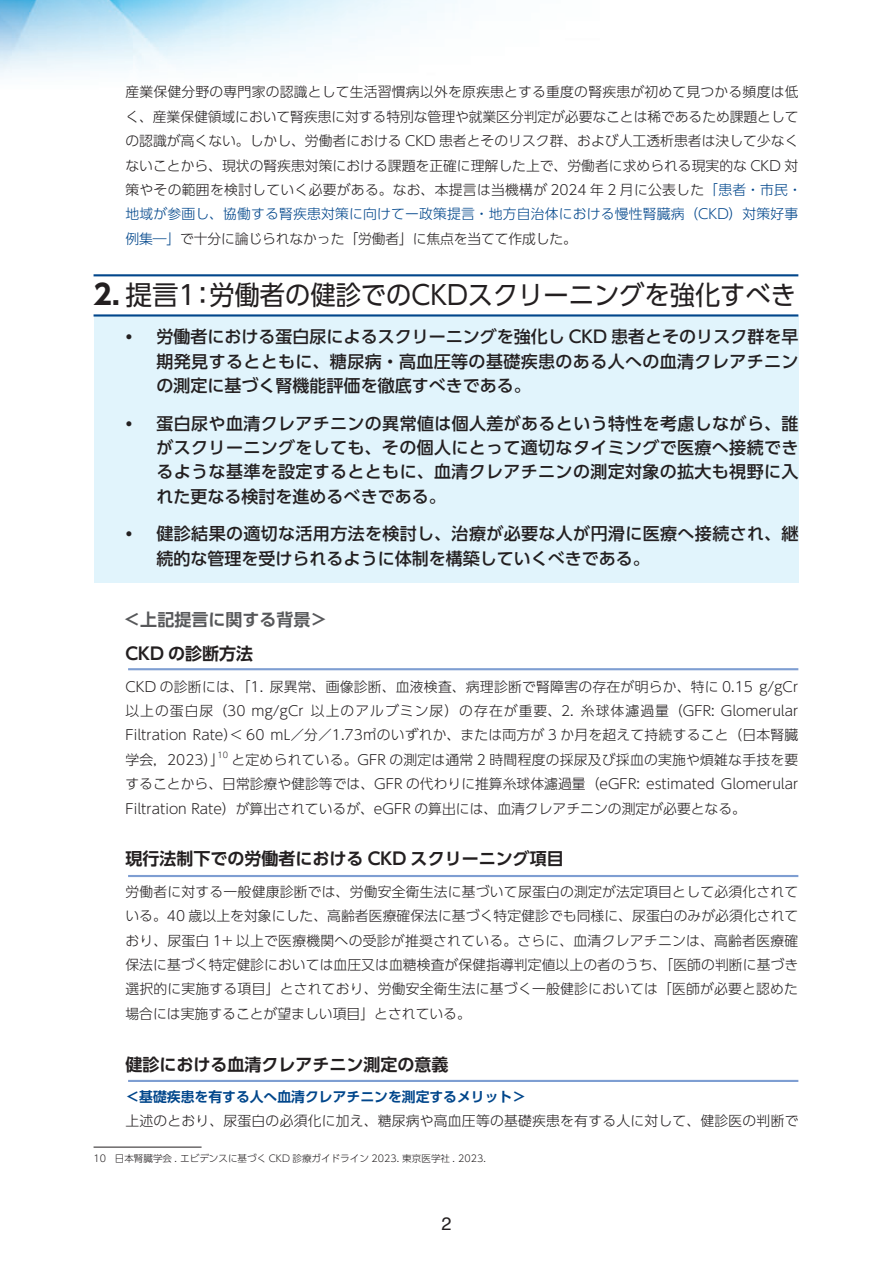
<style>
.page{position:relative;width:893px;height:1263px;background:#fff}
.page>*{position:absolute;margin:0;border:0;box-sizing:border-box;transform-origin:0 0}
.t1{font:26.55px "UD Shin Go Pro";color:#231f20}
.t2{font:18px "Helvetica";color:#231f20}
.t3{font:500 16.95px/24.5px "UD Shin Go Pro";letter-spacing:.02em;color:#231f20;text-align:justify}
.t4{font:700 16.95px "UD Shin Go Pro De";color:#231f20}
.t5{font:700 16.95px "UD Shin Go Pro De";color:#57585a}
.t6{font:300 13.8px/24.5px "UD Shin Go Pro";color:#231f20;text-align:justify}
.t7{font:700 13.8px "UD Shin Go Pro De";color:#01468b}
.t8{font:300 9.6px "UD Shin Go Pro";color:#231f20}
.t9{font:300 8.1px "UD Shin Go Pro";color:#231f20}
.s1{color:#01468b}
.s2{font-weight:700;font-size:27.6px}
</style>
<div class="page">
<div style="left:94px;top:315px;width:704px;height:268px;background:#e1f4fc"></div>
<hr style="left:128px;top:1080px;width:670px;height:2px;background:#7e9ed2">
<hr style="left:128px;top:875px;width:670px;height:2px;background:#7e9ed2">
<hr style="left:128px;top:668px;width:670px;height:2px;background:#7e9ed2">
<img style="left:0;top:0;width:457px;height:76px">
<hr style="left:94px;top:1147px;width:108px;height:1px;background:#231f20">
<hr style="left:94px;top:314px;width:704px;height:3px;background:#01468b">
<hr style="left:94px;top:274px;width:704px;height:2px;background:#01468b">
<p class="t6" style="left:125px;top:79px;width:678px;text-align:left">産業保健分野の専門家の認識として生活習慣病以外を原疾患とする重度の腎疾患が初めて見つかる頻度は低く、産業保健領域において腎疾患に対する特別な管理や就業区分判定が必要なことは稀であるため課題としての認識が高くない。しかし、労働者における CKD 患者とそのリスク群、および人工透析患者は決して少なくないことから、現状の腎疾患対策における課題を正確に理解した上で、労働者に求められる現実的な CKD 対策やその範囲を検討していく必要がある。なお、本提言は当機構が 2024 年 2 月に公表した<span class="s1">「患者・市民・地域が参画し、協働する腎疾患対策に向けてー政策提言・地方自治体における慢性腎臓病（CKD）対策好事例集―」</span>で十分に論じられなかった「労働者」に焦点を当てて作成した。</p>
<h1 class="t1" style="left:94px;top:273px;width:704px"><span class="s2">2.</span> 提言1：労働者の健診でのCKDスクリーニングを強化すべき</h1>
<p class="t3" style="left:157px;top:324px;width:643px;text-indent:-31px">• 労働者における蛋白尿によるスクリーニングを強化し CKD 患者とそのリスク群を早期発見するとともに、糖尿病・高血圧等の基礎疾患のある人への血清クレアチニンの測定に基づく腎機能評価を徹底すべきである。</p>
<p class="t3" style="left:157px;top:410px;width:643px;text-indent:-31px">• 蛋白尿や血清クレアチニンの異常値は個人差があるという特性を考慮しながら、誰がスクリーニングをしても、その個人にとって適切なタイミングで医療へ接続できるような基準を設定するとともに、血清クレアチニンの測定対象の拡大も視野に入れた更なる検討を進めるべきである。</p>
<p class="t3" style="left:157px;top:521px;width:643px;text-indent:-31px">• 健診結果の適切な活用方法を検討し、治療が必要な人が円滑に医療へ接続され、継続的な管理を受けられるように体制を構築していくべきである。</p>
<p class="t5" style="left:123px;top:606px;width:206px">＜上記提言に関する背景＞</p>
<p class="t4" style="left:125px;top:640px;width:129px">CKD の診断方法</p>
<p class="t6" style="left:125px;top:673px;width:674px">CKD の診断には、「1. 尿異常、画像診断、血液検査、病理診断で腎障害の存在が明らか、特に 0.15 g/gCr以上の蛋白尿（30 mg/gCr 以上のアルブミン尿）の存在が重要、2. 糸球体濾過量（GFR: Glomerular Filtration Rate）&lt; 60 mL／分／1.73m2のいずれか、または両方が 3 か月を超えて持続すること（日本腎臓学会，2023）」</p>
<p class="t9" style="left:217px;top:748px;width:12px">10</p>
<p class="t6" style="left:125px;top:747px;width:674px;text-indent:106px">と定められている。GFR の測定は通常 2 時間程度の採尿及び採血の実施や煩雑な手技を要することから、日常診療や健診等では、GFR の代わりに推算糸球体濾過量（eGFR: estimated Glomerular Filtration Rate）が算出されているが、eGFR の算出には、血清クレアチニンの測定が必要となる。</p>
<p class="t4" style="left:125px;top:845px;width:440px">現行法制下での労働者における CKD スクリーニング項目</p>
<p class="t6" style="left:125px;top:879px;width:674px">労働者に対する一般健康診断では、労働安全衛生法に基づいて尿蛋白の測定が法定項目として必須化されている。40 歳以上を対象にした、高齢者医療確保法に基づく特定健診でも同様に、尿蛋白のみが必須化されており、尿蛋白 1+ 以上で医療機関への受診が推奨されている。さらに、血清クレアチニンは、高齢者医療確保法に基づく特定健診においては血圧又は血糖検査が保健指導判定値以上の者のうち、「医師の判断に基づき選択的に実施する項目」とされており、労働安全衛生法に基づく一般健診においては「医師が必要と認めた場合には実施することが望ましい項目」とされている。</p>
<p class="t4" style="left:125px;top:1050px;width:325px">健診における血清クレアチニン測定の意義</p>
<p class="t7" style="left:125px;top:1085px;width:402px">＜基礎疾患を有する人へ血清クレアチニンを測定するメリット＞</p>
<p class="t6" style="left:125px;top:1108px;width:675px">上述のとおり、尿蛋白の必須化に加え、糖尿病や高血圧等の基礎疾患を有する人に対して、健診医の判断で</p>
<p class="t8" style="left:94px;top:1150px;width:394px">10 日本腎臓学会 . エビデンスに基づく CKD 診療ガイドライン 2023. 東京医学社 . 2023.</p>
<h2 class="t2" style="left:441px;top:1209px;width:12px">2</h2>
</div>
